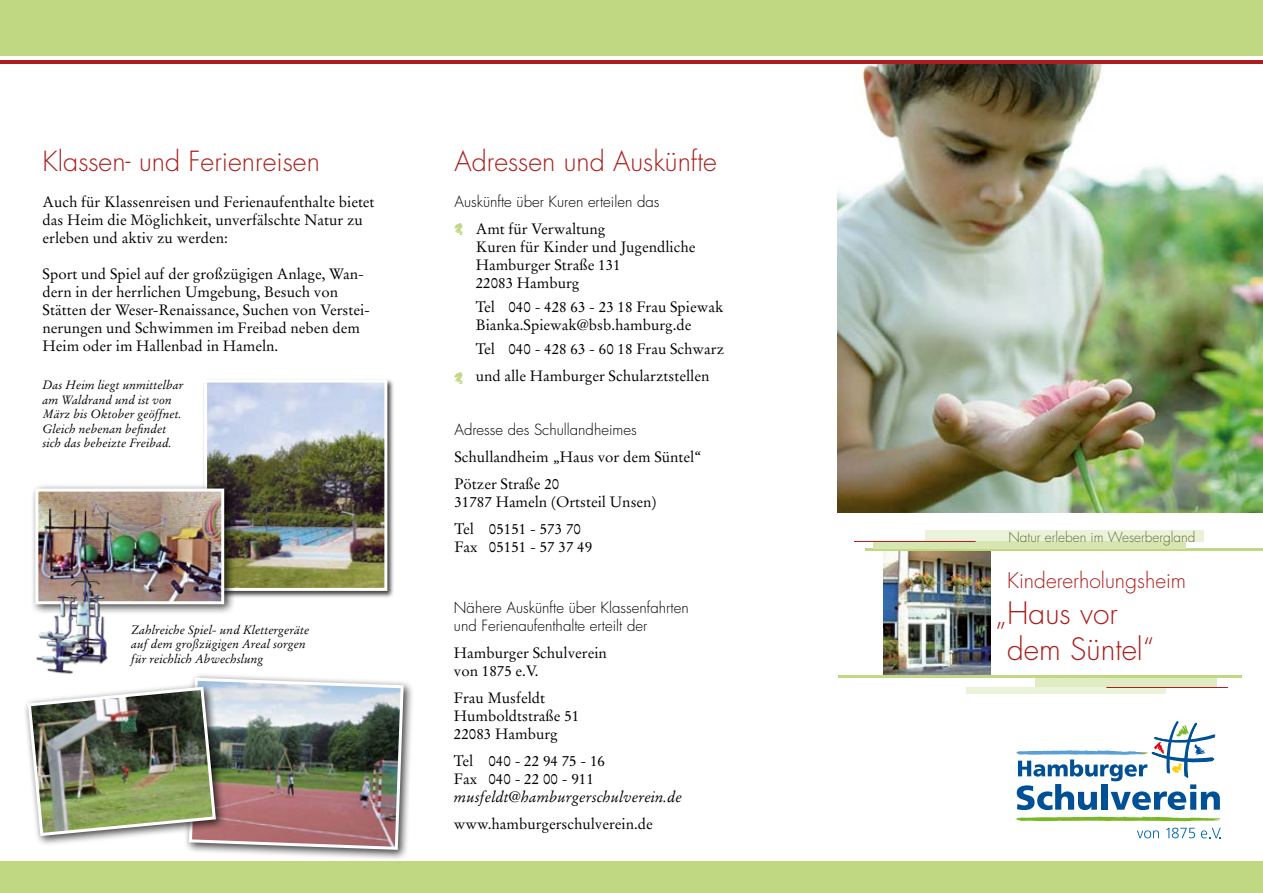
<style>
.page{position:relative;width:1263px;height:893px;background:#fff}
.page>*{position:absolute;margin:0;border:0;box-sizing:border-box;transform-origin:0 0}
.t1{font:300 30px/36px "Futura";color:#ac1e1c}
.t2{font:300 27px "Futura";color:#ac1e1c}
.t3{font:300 21px "Futura";color:#ac1e1c}
.t4{font:15px/18px "Stempel Garamond";color:#000}
.t5{font:300 15px/18px "Futura";color:#000}
.t6{font:italic 15px "Stempel Garamond";color:#000}
.t7{font:300 13.65px "Futura";color:#616e30}
.t8{font:italic 12px/14.4px "Stempel Garamond";color:#000}
</style>
<div class="page">
<div style="left:202px;top:378px;width:193px;height:220px;background:#000;opacity:.75"></div>
<img style="left:208px;top:383px;width:175px;height:204px">
<div style="left:204px;top:379px;width:183px;height:212px;border:3px solid #fff"></div>
<div style="left:184px;top:673px;width:231px;height:188px;background:#000;opacity:.75"></div>
<div style="left:30px;top:483px;width:205px;height:133px;background:#000;opacity:.75"></div>
<img style="left:39px;top:493px;width:181px;height:107px">
<div style="left:35px;top:489px;width:189px;height:115px;border:3px solid #fff"></div>
<img style="left:30px;top:556px;width:92px;height:118px">
<img style="left:26px;top:676px;width:379px;height:175px">
<img style="left:883px;top:551px;width:108px;height:124px">
<img style="left:838px;top:64px;width:425px;height:448px">
<svg style="left:1137px;top:830px;width:22px;height:8px"></svg>
<svg style="left:1166px;top:828px;width:29px;height:10px"></svg>
<svg style="left:1201px;top:828px;width:20px;height:10px"></svg>
<svg style="left:1016px;top:816px;width:204px;height:6px"></svg>
<svg style="left:1016px;top:721px;width:204px;height:89px"></svg>
<svg style="left:454px;top:223px;width:9px;height:12px"></svg>
<svg style="left:454px;top:372px;width:9px;height:12px"></svg>
<div style="left:0;top:0;width:1263px;height:55px;background:#c1d883"></div>
<div style="left:0;top:861px;width:1263px;height:32px;background:#c1d883"></div>
<hr style="left:0;top:60px;width:1263px;height:4px;background:#ac1e1c">
<hr style="left:865px;top:549px;width:398px;height:2px;background:#c1d883">
<div style="left:926px;top:530px;width:278px;height:12px;background:#ebf2da"></div>
<div style="left:873px;top:542px;width:312px;height:7px;background:#d7e5b0"></div>
<hr style="left:854px;top:541px;width:121px;height:1px;background:#ac1e1c">
<div style="left:1035px;top:677px;width:181px;height:11px;background:#e1ecc5"></div>
<div style="left:966px;top:688px;width:199px;height:6px;background:#ebf2da"></div>
<hr style="left:838px;top:676px;width:403px;height:2px;background:#c1d883">
<hr style="left:1106px;top:687px;width:122px;height:1px;background:#ac1e1c">
<h2 class="t2" style="left:43px;top:143px;width:279px">Klassen- und Ferienreisen</h2>
<p class="t4" style="left:43px;top:193px;width:334px">Auch für Klassenreisen und Ferienaufenthalte bietet das Heim die Möglichkeit, unverfälschte Natur zu erleben und aktiv zu werden:</p>
<p class="t4" style="left:43px;top:265px;width:329px">Sport und Spiel auf der großzügigen Anlage, Wan&shy;dern in der herrlichen Umgebung, Besuch von Stätten der Weser-Renaissance, Suchen von Verstei&shy;nerungen und Schwimmen im Freibad neben dem Heim oder im Hallenbad in Hameln.</p>
<p class="t8" style="left:43px;top:378px;width:142px">Das Heim liegt unmittelbar am Waldrand und ist von<br>März bis Oktober geöffnet.<br>Gleich nebenan befindet sich das beheizte Freibad.</p>
<p class="t8" style="left:131px;top:622px;width:180px">Zahlreiche Spiel- und Klettergeräte auf dem großzügigen Areal sorgen für reichlich Abwechslung</p>
<h2 class="t2" style="left:454px;top:143px;width:264px">Adressen und Auskünfte</h2>
<p class="t5" style="left:454px;top:192px;width:207px">Auskünfte über Kuren erteilen das</p>
<p class="t4" style="left:476px;top:220px;width:221px">Amt für Verwaltung<br>Kuren für Kinder und Jugendliche<br>Hamburger Straße 131<br>22083 Hamburg</p>
<p class="t4" style="left:476px;top:298px;width:249px">Tel 040 - 428 63 - 23 18 Frau Spiewak<br>Bianka.Spiewak@bsb.hamburg.de</p>
<p class="t4" style="left:476px;top:335px;width:250px;line-height:27px">Tel 040 - 428 63 - 60 18 Frau Schwarz und alle Hamburger Schularztstellen</p>
<p class="t5" style="left:454px;top:420px;width:184px">Adresse des Schullandheimes</p>
<p class="t4" style="left:454px;top:443px;width:249px;line-height:27px">Schullandheim „Haus vor dem Süntel“<br>Pötzer Straße 20</p>
<p class="t4" style="left:454px;top:488px;width:204px;line-height:27px">31787 Hameln (Ortsteil Unsen)<br>Tel 05151 - 573 70</p>
<p class="t4" style="left:454px;top:538px;width:139px">Fax 05151 - 57 37 49</p>
<p class="t5" style="left:454px;top:598px;width:236px">Nähere Auskünfte über Klassenfahrten und Ferienaufenthalte erteilt der</p>
<p class="t4" style="left:454px;top:643px;width:154px">Hamburger Schulverein von 1875 e.V.</p>
<p class="t4" style="left:454px;top:688px;width:127px">Frau Musfeldt<br>Humboldtstraße 51<br>22083 Hamburg</p>
<p class="t4" style="left:454px;top:751px;width:153px">Tel 040 - 22 94 75 - 16<br>Fax 040 - 22 00 - 911</p>
<p class="t6" style="left:454px;top:787px;width:230px">musfeldt@hamburgerschulverein.de</p>
<p class="t4" style="left:454px;top:814px;width:200px">www.hamburgerschulverein.de</p>
<p class="t7" style="left:1008px;top:528px;width:189px">Natur erleben im Weserbergland</p>
<h3 class="t3" style="left:1007px;top:567px;width:181px">Kindererholungsheim</h3>
<h1 class="t1" style="left:1007px;top:595px;width:149px;text-indent:-12px">„Haus vor dem Süntel“</h1>
</div>
